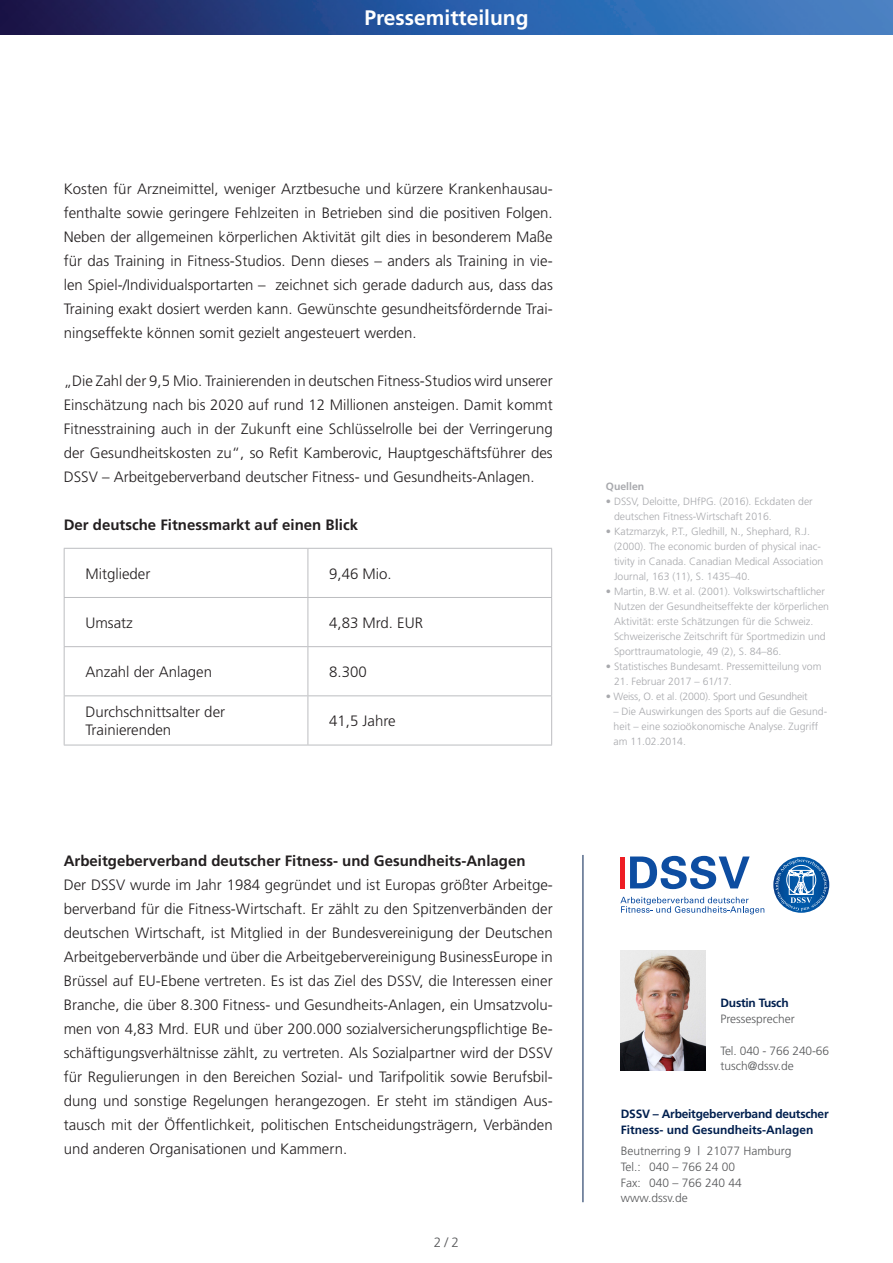
<style>
.page{position:relative;width:893px;height:1263px;background:#fff}
.page>*{position:absolute;margin:0;border:0;box-sizing:border-box;transform-origin:0 0}
.t1{font:700 21px "Frutiger";color:#fff}
.t2{font:300 15px/24px "Frutiger";color:#231f20;text-align:justify}
.t3{font:700 15px "Frutiger";color:#231f20}
.t4{font:300 13.5px "Frutiger";color:#57585a}
.t5{font:300 12px/15.8px "Frutiger";color:#57585a}
.t6{font:700 12px/15.8px "Frutiger";letter-spacing:-.02em;color:#001f4e}
.t7{font:300 10.5px/15px "Frutiger";color:#a8a9ad}
.t8{font:300 10.5px "Frutiger";letter-spacing:-.02em;color:#a8a9ad}
.t9{font:700 10.5px "Frutiger";color:#a8a9ad}
</style>
<div class="page">
<img style="left:0;top:0;width:893px;height:34px">
<img style="left:621px;top:950px;width:85px;height:120px">
<svg style="left:630px;top:856px;width:120px;height:33px"></svg>
<svg style="left:620px;top:897px;width:144px;height:17px"></svg>
<svg style="left:773px;top:857px;width:56px;height:56px"></svg>
<svg style="left:775px;top:859px;width:52px;height:52px"></svg>
<div style="left:620px;top:857px;width:5px;height:31px;background:#ee1d23"></div>
<hr style="left:583px;top:855px;width:1px;height:347px;background:#001f4e">
<hr style="left:64px;top:548px;width:244px;height:1px;background:#bcbdc0">
<hr style="left:64px;top:549px;width:1px;height:48px;background:#bcbdc0">
<hr style="left:308px;top:548px;width:244px;height:1px;background:#bcbdc0">
<hr style="left:308px;top:549px;width:1px;height:48px;background:#bcbdc0">
<hr style="left:551px;top:549px;width:1px;height:48px;background:#bcbdc0">
<hr style="left:64px;top:597px;width:244px;height:1px;background:#bcbdc0">
<hr style="left:64px;top:598px;width:1px;height:48px;background:#bcbdc0">
<hr style="left:308px;top:597px;width:244px;height:1px;background:#bcbdc0">
<hr style="left:308px;top:598px;width:1px;height:48px;background:#bcbdc0">
<hr style="left:551px;top:598px;width:1px;height:48px;background:#bcbdc0">
<hr style="left:64px;top:646px;width:244px;height:1px;background:#bcbdc0">
<hr style="left:64px;top:647px;width:1px;height:48px;background:#bcbdc0">
<hr style="left:308px;top:646px;width:244px;height:1px;background:#bcbdc0">
<hr style="left:308px;top:647px;width:1px;height:48px;background:#bcbdc0">
<hr style="left:551px;top:647px;width:1px;height:48px;background:#bcbdc0">
<hr style="left:64px;top:695px;width:244px;height:1px;background:#bcbdc0">
<hr style="left:64px;top:696px;width:1px;height:49px;background:#bcbdc0">
<hr style="left:308px;top:695px;width:244px;height:1px;background:#bcbdc0">
<hr style="left:308px;top:696px;width:1px;height:49px;background:#bcbdc0">
<hr style="left:551px;top:696px;width:1px;height:49px;background:#bcbdc0">
<hr style="left:64px;top:745px;width:244px;height:1px;background:#bcbdc0">
<hr style="left:308px;top:745px;width:244px;height:1px;background:#bcbdc0">
<h1 class="t1" style="left:364px;top:6px;width:166px">Pressemitteilung</h1>
<p class="t2" style="left:64px;top:177px;width:491px">Kosten für Arzneimittel, weniger Arztbesuche und kürzere Krankenhausau&shy;fenthalte sowie geringere Fehlzeiten in Betrieben sind die positiven Folgen.<br>Neben der allgemeinen körperlichen Aktivität gilt dies in besonderem Maße für das Training in Fitness-Studios. Denn dieses – anders als Training in vie&shy;len Spiel-/Individualsportarten – zeichnet sich gerade dadurch aus, dass das Training exakt dosiert werden kann. Gewünschte gesundheitsfördernde Trai&shy;ningseffekte können somit gezielt angesteuert werden.</p>
<p class="t2" style="left:64px;top:369px;width:491px">„Die Zahl der 9,5 Mio. Trainierenden in deutschen Fitness-Studios wird unserer Einschätzung nach bis 2020 auf rund 12 Millionen ansteigen. Damit kommt Fitnesstraining auch in der Zukunft eine Schlüsselrolle bei der Verringerung der Gesundheitskosten zu“, so Refit Kamberovic, Hauptgeschäftsführer des DSSV – Arbeitgeberverband deutscher Fitness- und Gesundheits-Anlagen.</p>
<p class="t3" style="left:64px;top:516px;width:296px">Der deutsche Fitnessmarkt auf einen Blick</p>
<p class="t2" style="left:85px;top:561px;width:66px">Mitglieder</p>
<p class="t2" style="left:329px;top:561px;width:64px">9,46 Mio.</p>
<p class="t2" style="left:85px;top:611px;width:49px">Umsatz</p>
<p class="t2" style="left:329px;top:611px;width:95px">4,83 Mrd. EUR</p>
<p class="t2" style="left:85px;top:660px;width:128px">Anzahl der Anlagen</p>
<p class="t2" style="left:329px;top:660px;width:39px">8.300</p>
<p class="t2" style="left:85px;top:703px;width:141px;line-height:18px">Durchschnittsalter der<br>Trainierenden</p>
<p class="t2" style="left:329px;top:709px;width:68px">41,5 Jahre</p>
<p class="t3" style="left:64px;top:852px;width:463px">Arbeitgeberverband deutscher Fitness- und Gesundheits-Anlagen</p>
<p class="t2" style="left:64px;top:873px;width:491px">Der DSSV wurde im Jahr 1984 gegründet und ist Europas größter Arbeitge&shy;berverband für die Fitness-Wirtschaft. Er zählt zu den Spitzenverbänden der deutschen Wirtschaft, ist Mitglied in der Bundesvereinigung der Deutschen Arbeitgeberverbände und über die Arbeitgebervereinigung BusinessEurope in Brüssel auf EU-Ebene vertreten. Es ist das Ziel des DSSV, die Interessen einer Branche, die über 8.300 Fitness- und Gesundheits-Anlagen, ein Umsatzvolu&shy;men von 4,83 Mrd. EUR und über 200.000 sozialversicherungspflichtige Be&shy;schäftigungsverhältnisse zählt, zu vertreten. Als Sozialpartner wird der DSSV für Regulierungen in den Bereichen Sozial- und Tarifpolitik sowie Berufsbil&shy;dung und sonstige Regelungen herangezogen. Er steht im ständigen Aus&shy;tausch mit der Öffentlichkeit, politischen Entscheidungsträgern, Verbänden und anderen Organisationen und Kammern.</p>
<p class="t4" style="left:434px;top:1235px;width:27px">2 / 2</p>
<p class="t9" style="left:606px;top:480px;width:40px">Quellen</p>
<p class="t7" style="left:614px;top:494px;width:200px;text-indent:-8px">• DSSV, Deloitte, DHfPG. (2016). Eckdaten der deutschen Fitness-Wirtschaft 2016.</p>
<p class="t7" style="left:614px;top:524px;width:211px;text-indent:-8px">• Katzmarzyk, P.T., Gledhill, N., Shephard, R.J. (2000). The economic burden of physical inac&shy;tivity in Canada. Canadian Medical Association Journal, 163 (11), S. 1435–40.</p>
<p class="t7" style="left:614px;top:584px;width:217px;text-indent:-8px">• Martin, B.W. et al. (2001). Volkswirtschaftlicher Nutzen der Gesundheitseffekte der körperlichen Aktivität: erste Schätzungen für die Schweiz.<br>Schweizerische Zeitschrift für Sportmedizin und Sporttraumatologie, 49 (2), S. 84–86.</p>
<p class="t7" style="left:606px;top:659px;width:217px">• Statistisches Bundesamt. Pressemitteilung vom</p>
<p class="t7" style="left:614px;top:674px;width:119px">21. Februar 2017 – 61/17.</p>
<p class="t8" style="left:606px;top:691px;width:203px">• Weiss, O. et al. (2000). Sport und Gesundheit</p>
<p class="t7" style="left:614px;top:704px;width:215px">– Die Auswirkungen des Sports auf die Gesund&shy;heit – eine sozioökonomische Analyse. Zugriff am 11.02.2014.</p>
<p class="t6" style="left:720px;top:995px;width:70px">Dustin Tusch</p>
<p class="t5" style="left:720px;top:1011px;width:76px">Pressesprecher</p>
<p class="t5" style="left:720px;top:1042px;width:110px">Tel. 040 - 766 240-66 tusch@dssv.de</p>
<p class="t6" style="left:621px;top:1106px;width:209px">DSSV – Arbeitgeberverband deutscher<br>Fitness- und Gesundheits-Anlagen</p>
<p class="t5" style="left:621px;top:1143px;width:172px">Beutnerring 9 | 21077 Hamburg<br>Tel.: 040 – 766 24 00<br>Fax: 040 – 766 240 44 www.dssv.de</p>
</div>
